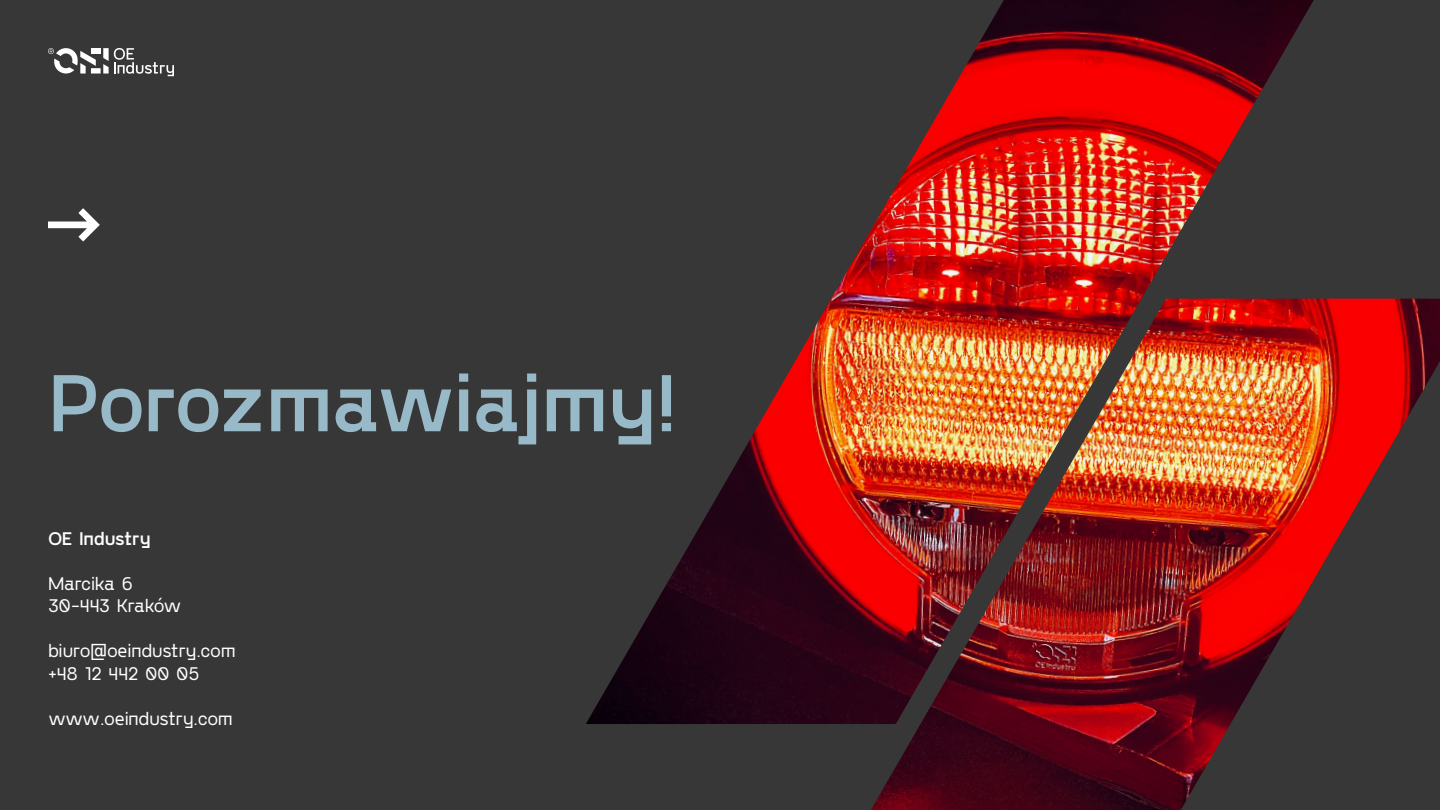
<style>
.page{position:relative;width:1440px;height:810px;background:#373737}
.page>*{position:absolute;margin:0;border:0;box-sizing:border-box;transform-origin:0 0}
.t1{font:500 82.5px "PP Gosha Sans";letter-spacing:-.03em;color:#98bac8}
.t2{font:300 18.75px/22.5px "PP Gosha Sans";letter-spacing:-.015em;color:#fff}
.t3{font:500 18.75px "PP Gosha Sans";letter-spacing:-.015em;color:#fff}
</style>
<div class="page">
<svg style="left:103px;top:48px;width:71px;height:28px"></svg>
<div style="left:91px;top:68px;width:10px;height:6px;background:#fff"></div>
<div style="left:91px;top:48px;width:10px;height:5px;background:#fff"></div>
<svg style="left:48px;top:48px;width:48px;height:26px"></svg>
<svg style="left:48px;top:208px;width:52px;height:34px"></svg>
<img style="left:586px;top:0;width:854px;height:810px">
<h1 class="t1" style="left:48px;top:348px;width:629px">Porozmawiajmy!</h1>
<p class="t3" style="left:48px;top:526px;width:104px">OE Industry</p>
<p class="t2" style="left:48px;top:571px;width:135px">Marcika 6<br>30-443 Kraków</p>
<p class="t2" style="left:48px;top:638px;width:189px">biuro@oeindustry.com +48 12 442 00 05</p>
<p class="t2" style="left:48px;top:706px;width:186px">www.oeindustry.com</p>
</div>
